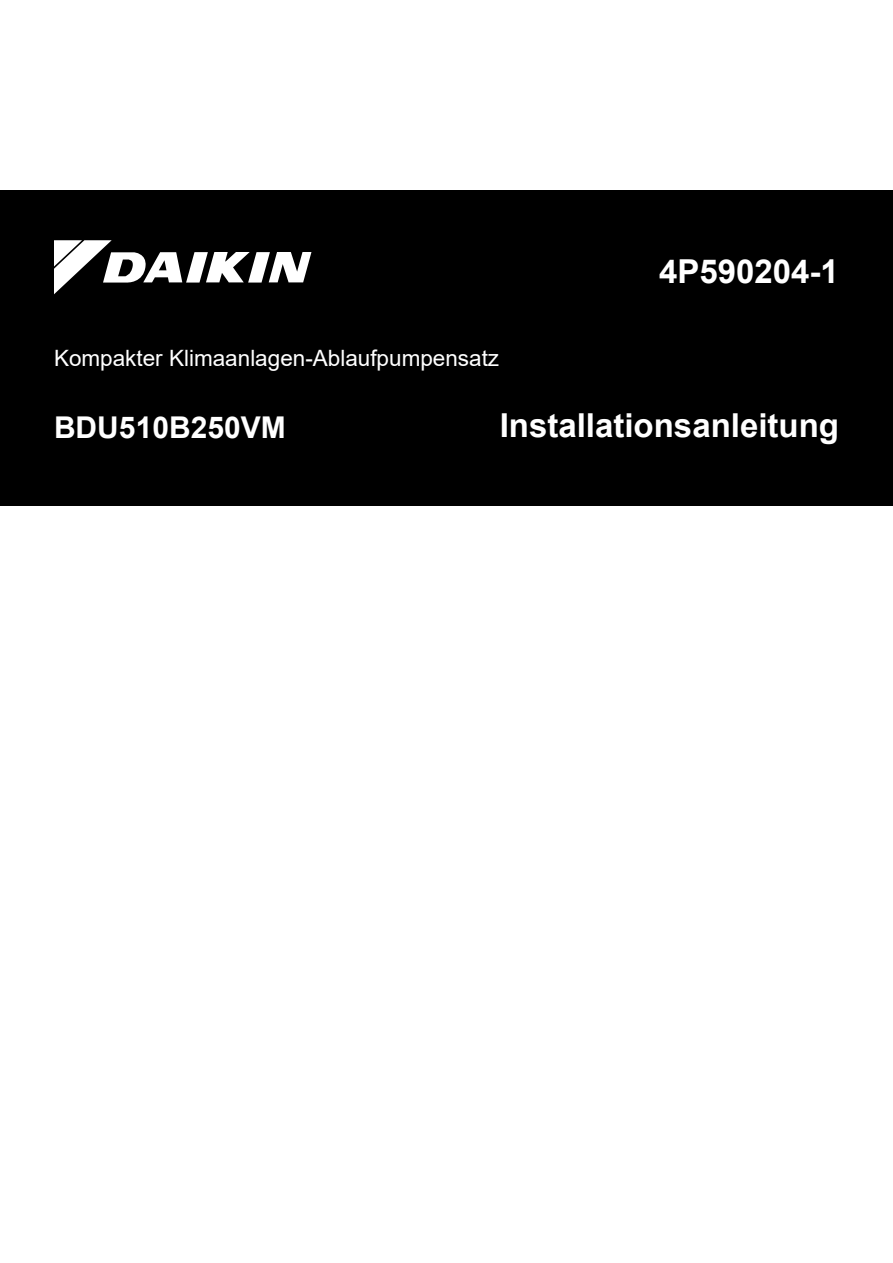
<style>
.page{position:relative;width:893px;height:1263px;background:#fff}
.page>*{position:absolute;margin:0;border:0;box-sizing:border-box;transform-origin:0 0}
.t1{font:700 33px "Arial";color:#fff}
.t2{font:700 30px "Arial";color:#fff}
.t3{font:22.5px "Arial";color:#fff}
</style>
<div class="page">
<div style="left:0;top:190px;width:893px;height:316px;background:#000"></div>
<svg style="left:54px;top:240px;width:257px;height:54px"></svg>
<p class="t3" style="left:54px;top:346px;width:447px">Kompakter Klimaanlagen-Ablaufpumpensatz</p>
<h1 class="t1" style="left:659px;top:253px;width:181px">4P590204-1</h1>
<h2 class="t2" style="left:54px;top:411px;width:233px">BDU510B250VM</h2>
<h1 class="t1" style="left:500px;top:407px;width:341px">Installationsanleitung</h1>
</div>
